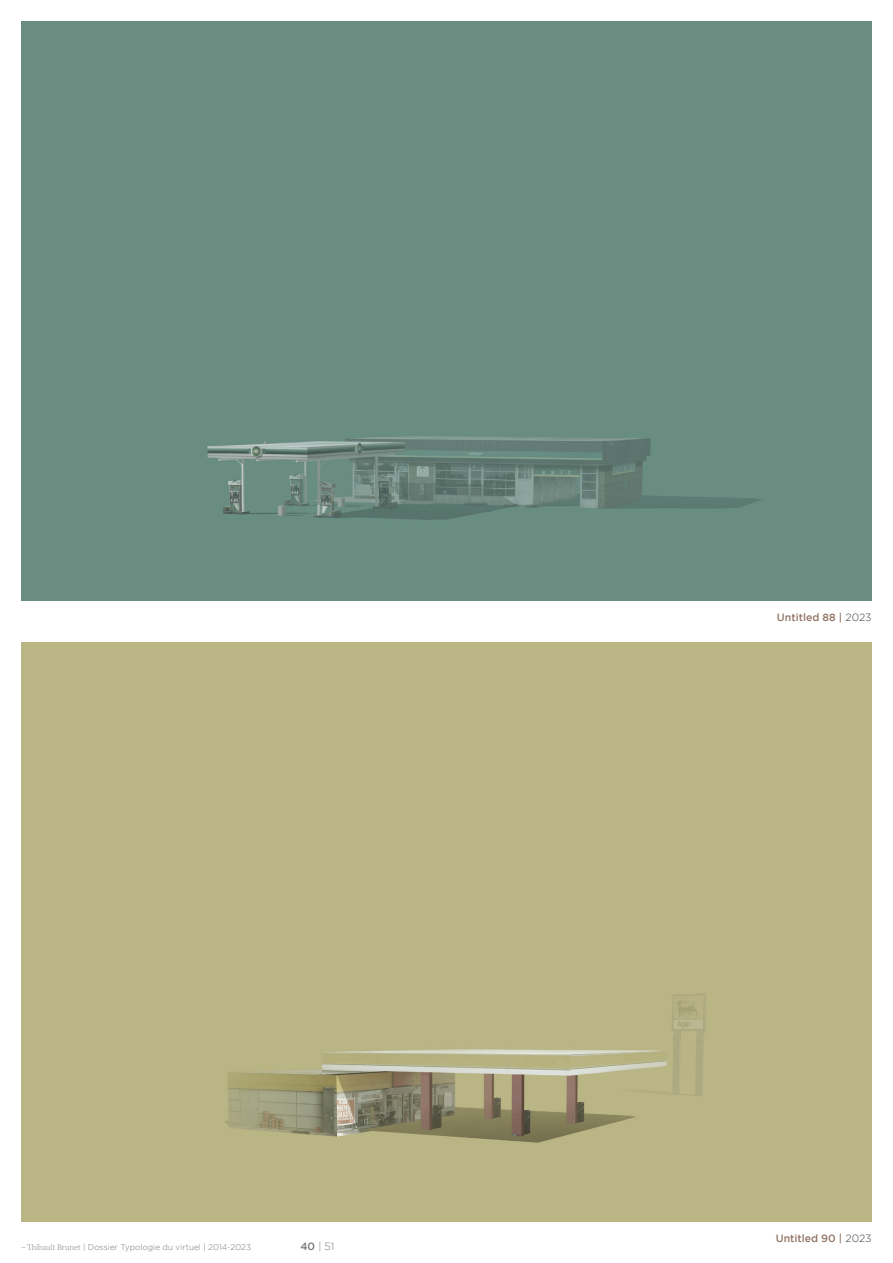
<style>
.page{position:relative;width:893px;height:1263px;background:#fff}
.page>*{position:absolute;margin:0;border:0;box-sizing:border-box;transform-origin:0 0}
.Légende_img{font:500 10.5px "Gotham";color:#927565}
.Folio{font:300 10.5px "Gotham";color:#76787b}
.Folio-2{font:300 8.25px "Gotham";color:#76787b}
.s1{font-family:"Inferi"}
.s2{font-weight:500}
.s3{font-weight:300;color:#3e3e3f}
</style>
<div class="page">
<div style="left:21px;top:21px;width:851px;height:580px;background:#698d81"></div>
<div style="left:21px;top:642px;width:851px;height:580px;background:#b9b585"></div>
<p class="Folio-2" style="left:21px;top:1242px;width:231px"><span class="s1">–Thibault Brunet</span> | Dossier Typologie du virtuel | 2014-2023</p>
<p class="Folio" style="left:300px;top:1240px;width:35px"><span class="s2">40</span> | 51</p>
<p class="Légende_img" style="left:777px;top:611px;width:96px">Untitled 88 | <span class="s3">2023</span></p>
<p class="Légende_img" style="left:776px;top:1232px;width:98px">Untitled 90 | <span class="s3">2023</span></p>
</div>
